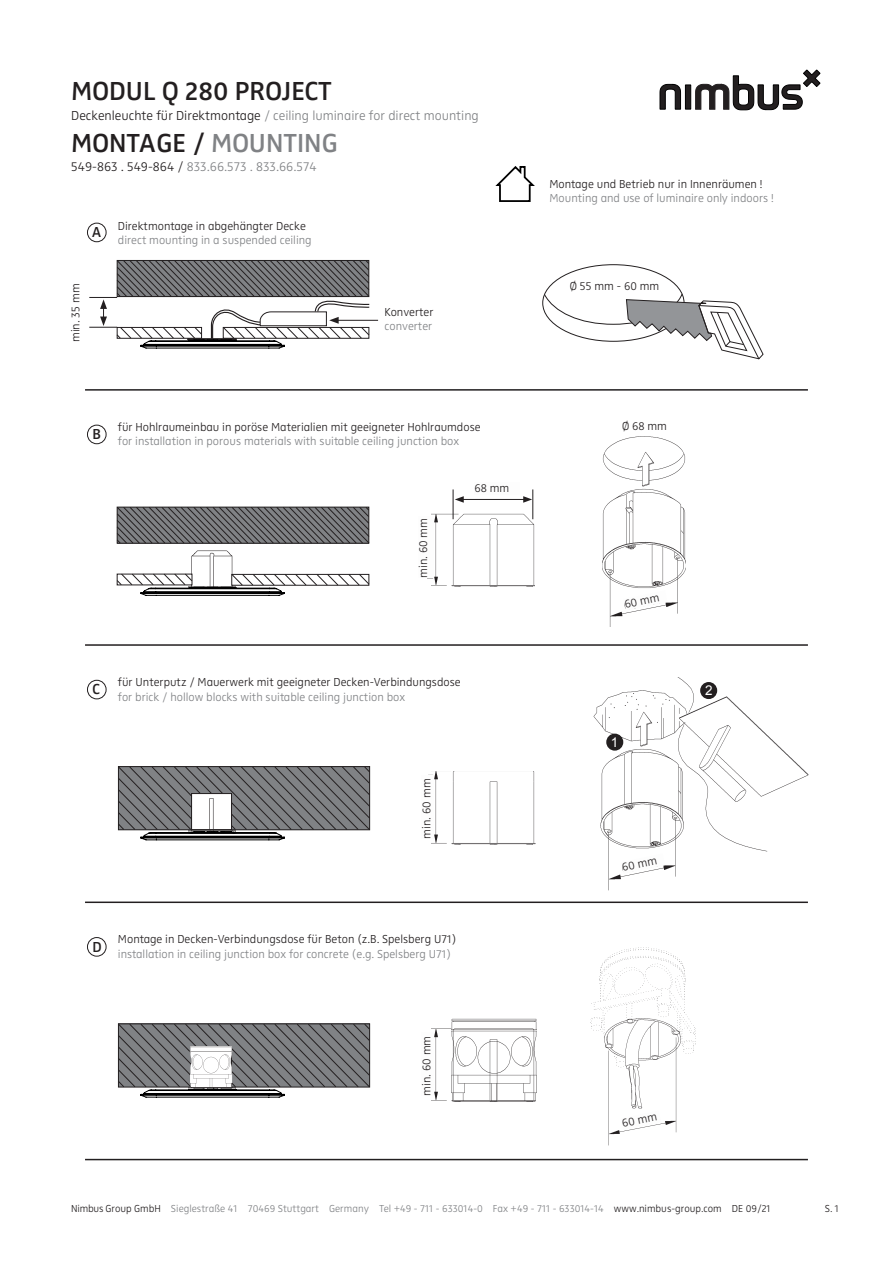
<style>
.page{position:relative;width:893px;height:1263px;background:#fff}
.page>*{position:absolute;margin:0;border:0;box-sizing:border-box;transform-origin:0 0}
.Zwo_Semi_Bold_LF_18{font:27px "Zwo Semi Bold LF Plain Alt";color:#231f20}
.Zwo_Semi_Bold_LF_10{font:15px "Zwo Semi Bold LF Plain Alt";color:#231f20}
.Zwo_Light_LF_9_pt{font:13.5px "Zwo Light LF Plain Alt";color:#808285}
.t1{font:13.5px "Arial";color:#fff}
.Zwo_Light_LF_8_pt_9{font:12px "Zwo Light LF Plain Alt";color:#231f20}
.Zwo_Light_LF_8_pt_9-2{font:12px/14.4px "Zwo Light LF Plain Alt";color:#808285}
.Zwo_Light_LF_8_pt_GR{font:12px "Zwo Light LF Plain Alt";color:#808285}
.Zwo_Light_LF_8_pt_8{font:12px "Zwo Light LF Plain Alt";color:#231f20}
.Zwo_Light_LF_8_pt{font:12px "Zwo Light LF Plain Alt";color:#231f20}
.t2{font:10.5px "Zwo Light LF Plain Alt";color:#808285}
.Zwo_Light_LF_7_pt_8{font:10.5px "Zwo Light LF Plain Alt";color:#231f20}
.s1{color:#231f20}
.s2{color:#808285}
</style>
<div class="page">
<svg style="left:660px;top:70px;width:160px;height:40px"></svg>
<svg style="left:495px;top:166px;width:40px;height:36px"></svg>
<svg style="left:543px;top:293px;width:221px;height:67px"></svg>
<hr style="left:336px;top:320px;width:42px;height:1px;background:#231f20">
<hr style="left:85px;top:389px;width:723px;height:2px;background:#231f20">
<img style="left:191px;top:550px;width:42px;height:23px">
<img style="left:602px;top:436px;width:83px;height:191px">
<svg style="left:623px;top:590px;width:44px;height:20px"></svg>
<img style="left:427px;top:511px;width:107px;height:76px">
<div style="left:418px;top:516px;width:15px;height:62px;background:#fdfdfd"></div>
<hr style="left:461px;top:499px;width:65px;height:1px;background:#231f20">
<svg style="left:455px;top:496px;width:9px;height:7px"></svg>
<svg style="left:523px;top:496px;width:9px;height:7px"></svg>
<hr style="left:453px;top:489px;width:1px;height:30px;background:#231f20">
<hr style="left:533px;top:489px;width:1px;height:30px;background:#231f20">
<svg style="left:116px;top:506px;width:254px;height:38px;background:#6a6a6d"></svg>
<hr style="left:85px;top:644px;width:723px;height:2px;background:#231f20">
<img style="left:428px;top:771px;width:107px;height:74px">
<div style="left:421px;top:775px;width:13px;height:63px;background:#fdfdfd"></div>
<hr style="left:85px;top:901px;width:723px;height:2px;background:#231f20">
<img style="left:431px;top:1029px;width:104px;height:73px">
<div style="left:421px;top:1033px;width:13px;height:63px;background:#fdfdfd"></div>
<hr style="left:85px;top:1159px;width:723px;height:1px;background:#231f20">
<img style="left:451px;top:1018px;width:86px;height:83px">
<img style="left:590px;top:948px;width:105px;height:197px">
<svg style="left:621px;top:1110px;width:40px;height:20px"></svg>
<div style="left:87px;top:223px;width:19px;height:19px;border:1px solid #231f20;border-radius:50%"></div>
<div style="left:87px;top:680px;width:19px;height:19px;border:1px solid #231f20;border-radius:50%"></div>
<div style="left:87px;top:937px;width:19px;height:19px;border:1px solid #231f20;border-radius:50%"></div>
<div style="left:87px;top:425px;width:19px;height:19px;border:1px solid #231f20;border-radius:50%"></div>
<img style="left:594px;top:677px;width:214px;height:213px">
<div style="left:607px;top:734px;width:15px;height:16px;background:#231f20;border-radius:50%"></div>
<div style="left:606px;top:734px;width:17px;height:17px;border:2px solid #231f20;border-radius:50%"></div>
<div style="left:701px;top:683px;width:15px;height:15px;background:#231f20;border-radius:50%"></div>
<div style="left:700px;top:682px;width:17px;height:17px;border:2px solid #231f20;border-radius:50%"></div>
<svg style="left:621px;top:854px;width:44px;height:20px"></svg>
<svg style="left:89px;top:260px;width:281px;height:89px"></svg>
<svg style="left:116px;top:573px;width:254px;height:23px"></svg>
<svg style="left:117px;top:766px;width:254px;height:74px;background:#828284"></svg>
<svg style="left:117px;top:1023px;width:254px;height:75px"></svg>
<p class="Zwo_Semi_Bold_LF_18" style="left:71px;top:75px;width:262px">MODUL Q 280 PROJECT</p>
<p class="Zwo_Light_LF_9_pt" style="left:71px;top:107px;width:409px"><span class="s1">Deckenleuchte für Direktmontage</span> / ceiling luminaire for direct mounting</p>
<p class="Zwo_Semi_Bold_LF_18" style="left:71px;top:127px;width:268px">MONTAGE / <span class="s2">MOUNTING</span></p>
<p class="Zwo_Light_LF_9_pt" style="left:71px;top:159px;width:247px"><span class="s1">549-863 . 549-864 /</span> 833.66.573 . 833.66.574</p>
<p class="Zwo_Semi_Bold_LF_10" style="left:92px;top:223px;width:11px">A</p>
<p class="Zwo_Light_LF_8_pt_9" style="left:68px;top:342px;width:60px;rotate:-90deg">min. 35 mm</p>
<p class="Zwo_Light_LF_8_pt_9-2" style="left:118px;top:218px;width:195px"><span class="s1">Direktmontage in abgehängter Decke </span>direct mounting in a suspended ceiling</p>
<p class="Zwo_Light_LF_8_pt_9" style="left:384px;top:305px;width:51px">Konverter</p>
<p class="Zwo_Light_LF_8_pt_9-2" style="left:384px;top:319px;width:49px">converter</p>
<p class="Zwo_Semi_Bold_LF_10" style="left:93px;top:425px;width:10px">B</p>
<p class="Zwo_Light_LF_8_pt_9" style="left:118px;top:420px;width:364px">für Hohlraumeinbau in poröse Materialien mit geeigneter Hohlraumdose</p>
<p class="Zwo_Light_LF_8_pt_9-2" style="left:118px;top:434px;width:343px">for installation in porous materials with suitable ceiling junction box</p>
<p class="Zwo_Light_LF_8_pt_8" style="left:416px;top:578px;width:61px;rotate:-90deg">min. 60 mm</p>
<p class="Zwo_Light_LF_8_pt_8" style="left:474px;top:480px;width:36px">68 mm</p>
<p class="Zwo_Semi_Bold_LF_10" style="left:93px;top:680px;width:9px">C</p>
<p class="Zwo_Light_LF_8_pt_9" style="left:118px;top:675px;width:344px">für Unterputz / Mauerwerk mit geeigneter Decken-Verbindungsdose</p>
<p class="Zwo_Light_LF_8_pt_9-2" style="left:118px;top:689px;width:289px">for brick / hollow blocks with suitable ceiling junction box</p>
<p class="Zwo_Light_LF_8_pt_8" style="left:419px;top:838px;width:61px;rotate:-90deg">min. 60 mm</p>
<p class="Zwo_Semi_Bold_LF_10" style="left:92px;top:938px;width:11px">D</p>
<p class="Zwo_Light_LF_8_pt_9" style="left:118px;top:932px;width:340px">Montage in Decken-Verbindungsdose für Beton (z.B. Spelsberg U71)</p>
<p class="Zwo_Light_LF_8_pt_GR" style="left:118px;top:947px;width:335px">installation in ceiling junction box for concrete (e.g. Spelsberg U71)</p>
<p class="Zwo_Light_LF_8_pt_8" style="left:419px;top:1096px;width:61px;rotate:-90deg">min. 60 mm</p>
<p class="Zwo_Light_LF_8_pt_9" style="left:549px;top:176px;width:215px">Montage und Betrieb nur in Innenräumen !</p>
<p class="Zwo_Light_LF_8_pt_GR" style="left:549px;top:191px;width:226px">Mounting and use of luminaire only indoors !</p>
<p class="Zwo_Light_LF_8_pt" style="left:570px;top:278px;width:91px">Ø 55 mm - 60 mm</p>
<p class="Zwo_Light_LF_8_pt" style="left:622px;top:419px;width:46px">Ø 68 mm</p>
<p class="Zwo_Light_LF_8_pt_8" style="left:623px;top:597px;width:37px;rotate:-12deg">60 mm</p>
<p class="t1" style="left:611px;top:733px;width:9px">1</p>
<p class="Zwo_Light_LF_8_pt_8" style="left:621px;top:860px;width:37px;rotate:-12deg">60 mm</p>
<p class="t1" style="left:705px;top:681px;width:9px">2</p>
<p class="Zwo_Light_LF_8_pt_8" style="left:621px;top:1116px;width:37px;rotate:-12deg">60 mm</p>
<p class="t2" style="left:71px;top:1203px;width:701px"><span class="s1">Nimbus Group GmbH</span> Sieglestraße 41 70469 Stuttgart Germany Tel +49 - 711 - 633014-0 Fax +49 - 711 - 633014-14 <span class="s1">www.nimbus-group.com DE 09/21</span></p>
<p class="Zwo_Light_LF_7_pt_8" style="left:825px;top:1203px;width:16px">S. 1</p>
</div>
